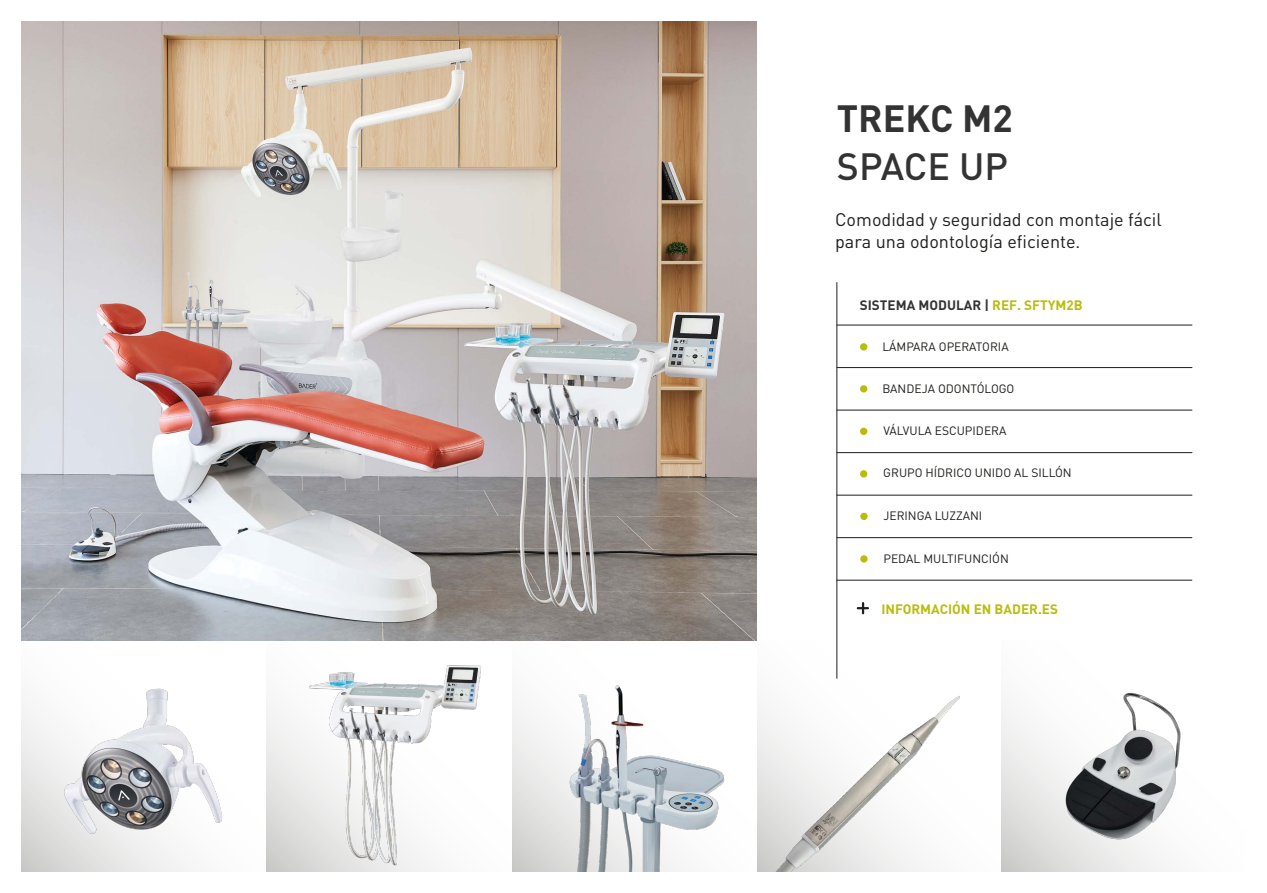
<style>
.page{position:relative;width:1267px;height:893px;background:#fff}
.page>*{position:absolute;margin:0;border:0;box-sizing:border-box;transform-origin:0 0}
.t1{font:700 37.5px "DIN Pro";color:#333}
.t2{font:500 37.5px "DIN Pro";color:#333}
.t3{font:18px/21.6px "DIN Pro";color:#1d1d1b}
.t4{font:700 13.5px "DIN Pro";color:#333}
.t5{font:700 13.5px "DIN Pro";color:#b8bd0b}
.t6{font:12px "DIN Pro";color:#1d1d1b}
.s1{color:#b8bd0b}
</style>
<div class="page">
<svg style="left:21px;top:640px;width:245px;height:232px"></svg>
<svg style="left:266px;top:640px;width:246px;height:232px"></svg>
<svg style="left:512px;top:638px;width:245px;height:234px"></svg>
<svg style="left:757px;top:640px;width:81px;height:232px"></svg>
<svg style="left:1001px;top:704px;width:168px;height:168px"></svg>
<hr style="left:836px;top:283px;width:1px;height:395px;background:#1d1d1b">
<hr style="left:836px;top:367px;width:355px;height:1px;background:#1d1d1b">
<hr style="left:836px;top:410px;width:355px;height:1px;background:#1d1d1b">
<hr style="left:836px;top:452px;width:355px;height:1px;background:#1d1d1b">
<hr style="left:836px;top:495px;width:355px;height:1px;background:#1d1d1b">
<hr style="left:836px;top:537px;width:355px;height:1px;background:#1d1d1b">
<hr style="left:836px;top:580px;width:355px;height:1px;background:#1d1d1b">
<div style="left:860px;top:385px;width:7px;height:8px;background:#b8bd0b;border-radius:50%"></div>
<div style="left:860px;top:428px;width:7px;height:7px;background:#b8bd0b;border-radius:50%"></div>
<div style="left:860px;top:470px;width:7px;height:8px;background:#b8bd0b;border-radius:50%"></div>
<div style="left:860px;top:513px;width:7px;height:7px;background:#b8bd0b;border-radius:50%"></div>
<div style="left:860px;top:555px;width:7px;height:8px;background:#b8bd0b;border-radius:50%"></div>
<img style="left:287px;top:656px;width:215px;height:215px">
<img style="left:1048px;top:692px;width:133px;height:167px">
<img style="left:21px;top:21px;width:735px;height:619px">
<img style="left:40px;top:676px;width:200px;height:193px">
<img style="left:771px;top:657px;width:189px;height:215px">
<hr style="left:836px;top:325px;width:355px;height:1px;background:#1d1d1b">
<div style="left:860px;top:343px;width:7px;height:8px;background:#b8bd0b;border-radius:50%"></div>
<img style="left:531px;top:663px;width:219px;height:208px">
<svg style="left:857px;top:603px;width:10px;height:10px"></svg>
<h1 class="t1" style="left:836px;top:93px;width:177px">TREKC M2</h1>
<h1 class="t2" style="left:836px;top:141px;width:172px">SPACE UP</h1>
<h2 class="t3" style="left:835px;top:207px;width:328px">Comodidad y seguridad con montaje fácil para una odontología eficiente.</h2>
<p class="t4" style="left:859px;top:296px;width:224px">SISTEMA MODULAR | <span class="s1">REF. SFTYM2B</span></p>
<p class="t6" style="left:882px;top:337px;width:128px">LÁMPARA OPERATORIA</p>
<p class="t6" style="left:882px;top:379px;width:133px">BANDEJA ODONTÓLOGO</p>
<p class="t6" style="left:883px;top:421px;width:124px">VÁLVULA ESCUPIDERA</p>
<p class="t6" style="left:883px;top:464px;width:190px">GRUPO HÍDRICO UNIDO AL SILLÓN</p>
<p class="t6" style="left:883px;top:506px;width:100px">JERINGA LUZZANI</p>
<p class="t6" style="left:883px;top:549px;width:127px">PEDAL MULTIFUNCIÓN</p>
<p class="t5" style="left:881px;top:600px;width:178px">INFORMACIÓN EN BADER.ES</p>
</div>
